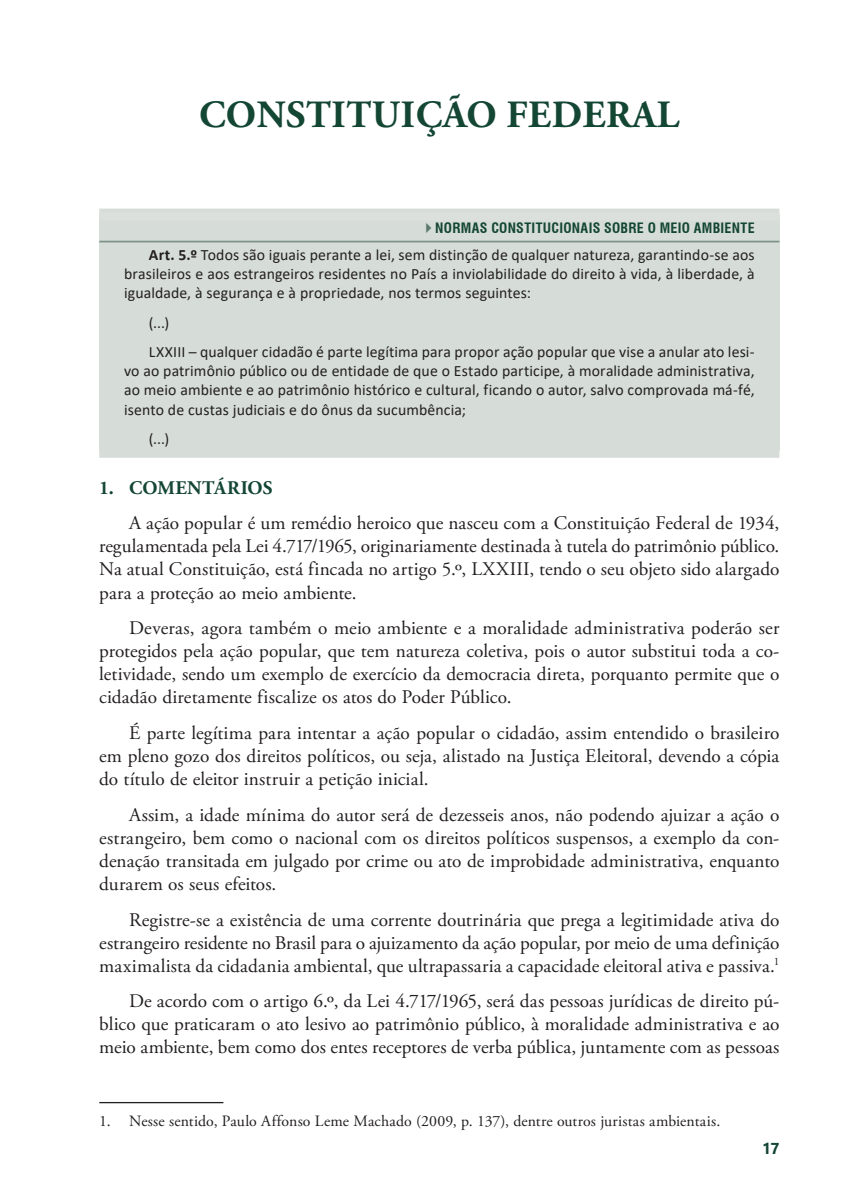
<style>
.page{position:relative;width:844px;height:1191px;background:#fff}
.page>*{position:absolute;margin:0;border:0;box-sizing:border-box;transform-origin:0 0}
.CAPITULO_TITULO{font:700 38.5px "Adobe Garamond Pro";letter-spacing:.015em;color:#144634}
.Texto{font:19.25px/23.1px "Adobe Garamond Pro";color:#231f20;text-align:justify}
.Titulo_1{font:700 19.25px "Adobe Garamond Pro";letter-spacing:.015em;color:#144634}
.LEI{font:15.75px/19.2px "Calibri";letter-spacing:.005em;color:#231f20;text-align:justify}
.LEI_-_Artigo{font:15.75px/19.2px "Calibri";letter-spacing:.005em;color:#231f20;text-align:justify}
.RODAPE{font:15.75px "Adobe Garamond Pro";letter-spacing:.01em;color:#231f20}
.t1{font:700 15.75px "Segoe UI";color:#144634}
.t2{font:700 condensed 14px "Swiss 721 BT";letter-spacing:.015em;color:#144634}
.s1{font-weight:700}
</style>
<div class="page">
<div style="left:99px;top:216px;width:680px;height:235px;background:#d6ddd9"></div>
<div style="left:99px;top:209px;width:680px;height:14px;background:#d6ddd9"></div>
<div style="left:99px;top:444px;width:680px;height:14px;background:#d6ddd9"></div>
<div style="left:99px;top:212px;width:680px;height:9px;background:#dce0dd"></div>
<hr style="left:99px;top:241px;width:680px;height:1px;background:#7c9488">
<hr style="left:99px;top:1102px;width:124px;height:1px;background:#231f20">
<p class="CAPITULO_TITULO" style="left:199px;top:93px;width:481px">CONSTITUIÇÃO FEDERAL</p>
<p class="t2" style="left:435px;top:220px;width:10px">NOR</p>
<p class="t2" style="left:460px;top:220px;width:47px">MAS CONSTITU</p>
<p class="t2" style="left:551px;top:220px;width:16px">CIONAIS</p>
<p class="t2" style="left:604px;top:220px;width:124px">SOBRE O MEIO AMBIENTE</p>
<p class="LEI_-_Artigo" style="left:124px;top:245px;width:632px;text-indent:25px"><span class="s1">Art. 5.º</span> Todos são iguais perante a lei, sem distinção de qualquer natureza, garantindo-se aos brasileiros e aos estrangeiros residentes no País a inviolabilidade do direito à vida, à liberdade, à igualdade, à segurança e à propriedade, nos termos seguintes:</p>
<p class="LEI" style="left:149px;top:312px;width:22px">(...)</p>
<p class="LEI" style="left:124px;top:341px;width:631px;text-indent:25px">LXXIII – qualquer cidadão é parte legítima para propor ação popular que vise a anular ato lesi&shy;vo ao patrimônio público ou de entidade de que o Estado participe, à moralidade administrativa, ao meio ambiente e ao patrimônio histórico e cultural, ficando o autor, salvo comprovada má-fé, isento de custas judiciais e do ônus da sucumbência;</p>
<p class="LEI" style="left:149px;top:428px;width:22px">(...)</p>
<p class="Titulo_1" style="left:99px;top:476px;width:175px">1. COMENTÁRIOS</p>
<p class="Texto" style="left:99px;top:512px;width:681px;text-indent:30px">A ação popular é um remédio heroico que nasceu com a Constituição Federal de 1934, regulamentada pela Lei 4.717/1965, originariamente destinada à tutela do patrimônio público.<br>Na atual Constituição, está fincada no artigo 5.º, LXXIII, tendo o seu objeto sido alargado para a proteção ao meio ambiente.</p>
<p class="Texto" style="left:99px;top:617px;width:681px;text-indent:30px">Deveras, agora também o meio ambiente e a moralidade administrativa poderão ser protegidos pela ação popular, que tem natureza coletiva, pois o autor substitui toda a co&shy;letividade, sendo um exemplo de exercício da democracia direta, porquanto permite que o cidadão diretamente fiscalize os atos do Poder Público.</p>
<p class="Texto" style="left:99px;top:722px;width:681px;text-indent:30px">É parte legítima para intentar a ação popular o cidadão, assim entendido o brasileiro em pleno gozo dos direitos políticos, ou seja, alistado na Justiça Eleitoral, devendo a cópia do título de eleitor instruir a petição inicial.</p>
<p class="Texto" style="left:99px;top:803px;width:681px;text-indent:30px">Assim, a idade mínima do autor será de dezesseis anos, não podendo ajuizar a ação o estrangeiro, bem como o nacional com os direitos políticos suspensos, a exemplo da con&shy;denação transitada em julgado por crime ou ato de improbidade administrativa, enquanto durarem os seus efeitos.</p>
<p class="Texto" style="left:99px;top:908px;width:681px;text-indent:30px">Registre-se a existência de uma corrente doutrinária que prega a legitimidade ativa do estrangeiro residente no Brasil para o ajuizamento da ação popular, por meio de uma definição maximalista da cidadania ambiental, que ultrapassaria a capacidade eleitoral ativa e passiva.<sup>1</sup></p>
<p class="Texto" style="left:99px;top:990px;width:681px;text-indent:30px">De acordo com o artigo 6.º, da Lei 4.717/1965, será das pessoas jurídicas de direito pú&shy;blico que praticaram o ato lesivo ao patrimônio público, à moralidade administrativa e ao meio ambiente, bem como dos entes receptores de verba pública, juntamente com as pessoas</p>
<p class="RODAPE" style="left:99px;top:1112px;width:622px">1. Nesse sentido, Paulo Affonso Leme Machado (2009, p. 137), dentre outros juristas ambientais.</p>
<p class="t1" style="left:762px;top:1133px;width:19px">17</p>
</div>
